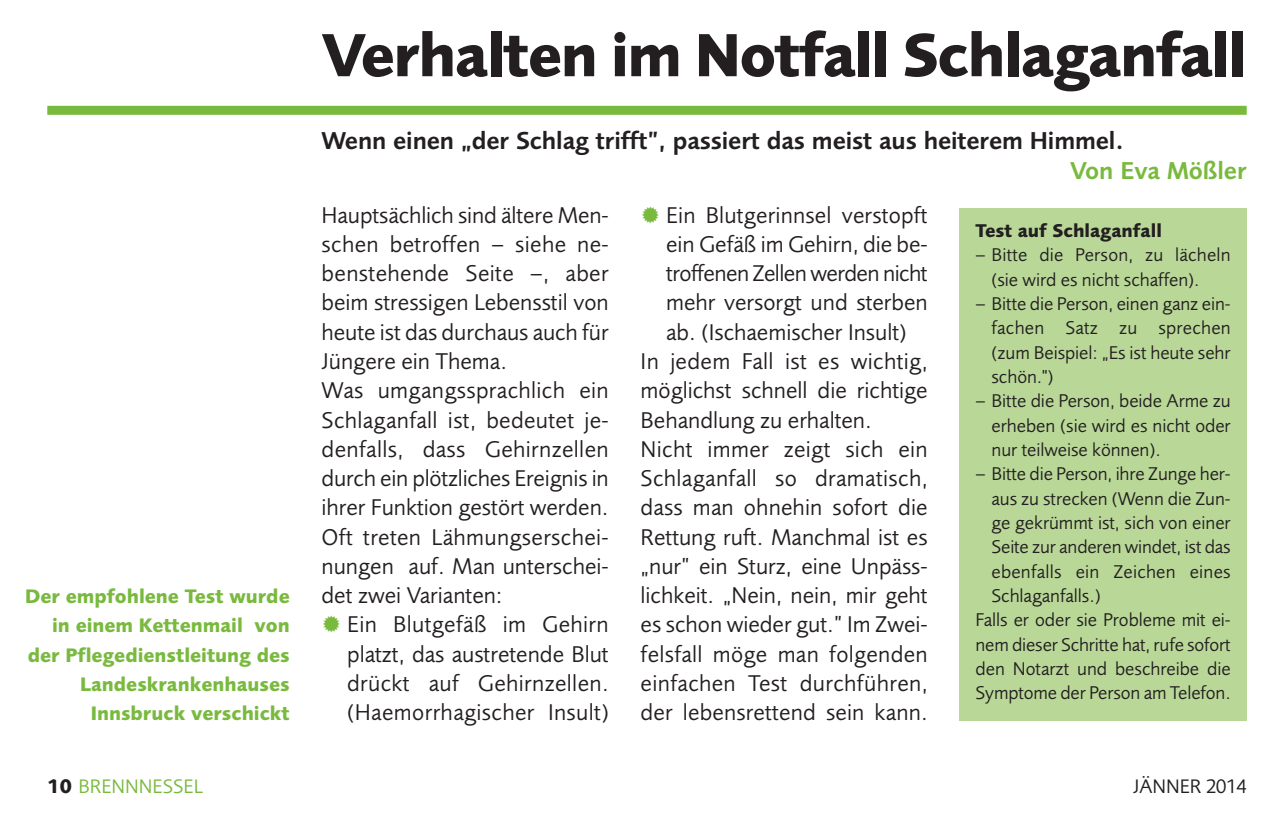
<style>
.page{position:relative;width:1279px;height:824px;background:#fff}
.page>*{position:absolute;margin:0;border:0;box-sizing:border-box;transform-origin:0 0}
.t1{font:700 63px "Foundry Sans";letter-spacing:-.025em;color:#231f20}
.t2{font:600 25.2px "Foundry Sans";letter-spacing:-.005em;color:#231f20}
.t3{font:600 25.2px "Foundry Sans";letter-spacing:-.005em;color:#79ba3e}
.t4{font:23.62px/29.2px "Foundry Sans";color:#231f20}
.t5{font:23.62px "Foundry Sans";letter-spacing:-.025em;color:#231f20}
.t6{font:700 20.25px/29.2px "Foundry Sans";color:#79ba3e;text-align:right}
.t7{font:20.25px "Foundry Sans";color:#79ba3e}
.t8{font:20.25px "Foundry Sans";color:#231f20}
.t9{font:19.12px/24.3px "Foundry Sans";letter-spacing:-.005em;color:#231f20;text-align:justify}
.t10{font:19.12px "Foundry Sans";letter-spacing:.015em;color:#231f20}
.t11{font:700 19.12px "Foundry Sans";color:#231f20}
.s1{font-weight:700;color:#231f20}
</style>
<div class="page">
<div style="left:959px;top:208px;width:287px;height:512px;background:#b9d898"></div>
<div style="left:47px;top:106px;width:1199px;height:9px;background:#79ba3e"></div>
<p class="t6" style="left:25px;top:583px;width:266px">Der empfohlene Test wurde in einem Kettenmail von der Pflegedienstleitung des<br>Landeskrankenhauses<br>Innsbruck verschickt</p>
<p class="t7" style="left:47px;top:778px;width:157px"><span class="s1">10</span> BRENNNESSEL</p>
<h1 class="t1" style="left:322px;top:31px;width:926px">Verhalten im Notfall Schlaganfall</h1>
<p class="t2" style="left:322px;top:131px;width:803px">Wenn einen „der Schlag trifft”, passiert das meist aus heiterem Himmel.</p>
<p class="t3" style="left:1070px;top:161px;width:178px">Von Eva Mößler</p>
<p class="t4" style="left:321px;top:202px;width:289px">Hauptsächlich sind ältere Men&shy;schen betroffen – siehe ne&shy;benstehende Seite –, aber beim stressigen Lebensstil von heute ist das durchaus auch für<br>Jüngere ein Thema.<br>Was umgangssprachlich ein<br>Schlaganfall ist, bedeutet je&shy;denfalls, dass Gehirnzellen durch ein plötzliches Ereignis in ihrer Funktion gestört werden.<br>Oft treten Lähmungserschei&shy;nungen auf. Man unterschei&shy;det zwei Varianten:</p>
<p class="t4" style="left:347px;top:612px;width:263px;text-align:justify">Ein Blutgefäß im Gehirn platzt, das austretende Blut drückt auf Gehirnzellen. (Haemorrhagischer Insult)</p>
<p class="t4" style="left:666px;top:202px;width:263px">Ein Blutgerinnsel verstopft</p>
<p class="t4" style="left:666px;top:231px;width:263px">ein Gefäß im Gehirn, die be-</p>
<p class="t5" style="left:666px;top:264px;width:263px">troffenen Zellen werden nicht</p>
<p class="t4" style="left:666px;top:290px;width:263px">mehr versorgt und sterben</p>
<p class="t4" style="left:666px;top:319px;width:242px">ab. (Ischaemischer Insult)</p>
<p class="t4" style="left:640px;top:348px;width:289px">In jedem Fall ist es wichtig,</p>
<p class="t4" style="left:640px;top:378px;width:289px">möglichst schnell die richtige</p>
<p class="t4" style="left:640px;top:407px;width:233px">Behandlung zu erhalten.</p>
<p class="t4" style="left:640px;top:436px;width:289px">Nicht immer zeigt sich ein</p>
<p class="t4" style="left:640px;top:465px;width:289px">Schlaganfall so dramatisch,</p>
<p class="t4" style="left:640px;top:495px;width:289px">dass man ohnehin sofort die</p>
<p class="t4" style="left:640px;top:524px;width:289px">Rettung ruft. Manchmal ist es</p>
<p class="t4" style="left:640px;top:553px;width:289px">„nur” ein Sturz, eine Unpäss-</p>
<p class="t4" style="left:640px;top:582px;width:289px">lichkeit. „Nein, nein, mir geht</p>
<p class="t4" style="left:640px;top:612px;width:289px">es schon wieder gut.” Im Zwei-</p>
<p class="t4" style="left:640px;top:641px;width:289px">felsfall möge man folgenden</p>
<p class="t4" style="left:640px;top:670px;width:289px">einfachen Test durchführen,</p>
<p class="t4" style="left:640px;top:699px;width:289px">der lebensrettend sein kann.</p>
<p class="t11" style="left:975px;top:223px;width:188px">Test auf Schlaganfall</p>
<p class="t9" style="left:991px;top:244px;width:241px;text-indent:-16px">– Bitte die Person, zu lächeln (sie wird es nicht schaffen).</p>
<p class="t9" style="left:991px;top:293px;width:241px;text-indent:-16px">– Bitte die Person, einen ganz ein&shy;fachen Satz zu sprechen (zum Beispiel: „Es ist heute sehr schön.")</p>
<p class="t9" style="left:991px;top:390px;width:241px;text-indent:-16px">– Bitte die Person, beide Arme zu erheben (sie wird es nicht oder nur teilweise können).</p>
<p class="t9" style="left:975px;top:463px;width:257px">– Bitte die Person, ihre Zunge her-</p>
<p class="t9" style="left:991px;top:488px;width:241px">aus zu strecken (Wenn die Zun-</p>
<p class="t9" style="left:991px;top:512px;width:241px">ge gekrümmt ist, sich von einer</p>
<p class="t9" style="left:991px;top:536px;width:241px">Seite zur anderen windet, ist das</p>
<p class="t10" style="left:991px;top:564px;width:241px">ebenfalls ein Zeichen eines</p>
<p class="t9" style="left:991px;top:585px;width:111px">Schlaganfalls.)</p>
<p class="t9" style="left:975px;top:609px;width:257px">Falls er oder sie Probleme mit ei-</p>
<p class="t9" style="left:975px;top:633px;width:257px">nem dieser Schritte hat, rufe sofort</p>
<p class="t9" style="left:975px;top:658px;width:257px">den Notarzt und beschreibe die</p>
<p class="t9" style="left:975px;top:682px;width:257px">Symptome der Person am Telefon.</p>
<p class="t8" style="left:1133px;top:778px;width:115px">JÄNNER 2014</p>
</div>
